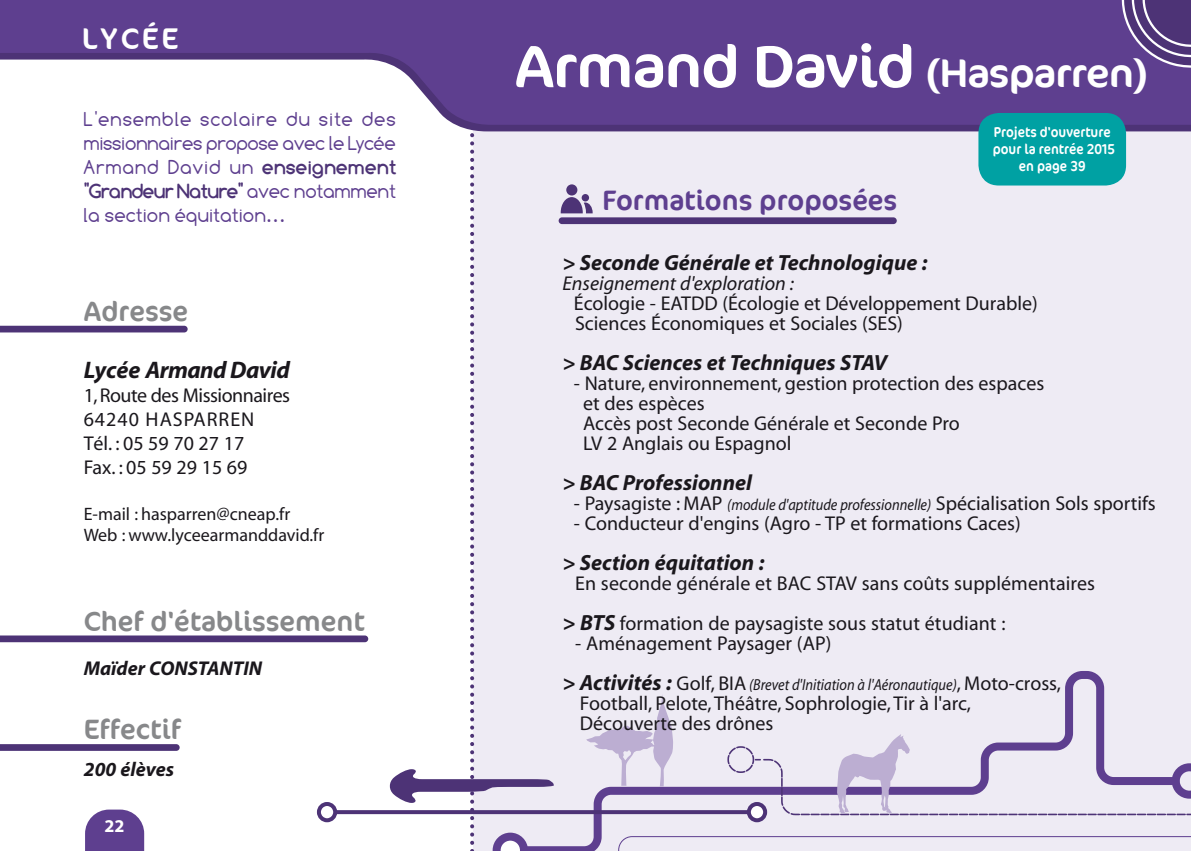
<style>
.page{position:relative;width:1191px;height:851px;background:#fff}
.page>*{position:absolute;margin:0;border:0;box-sizing:border-box;transform-origin:0 0}
.t1{font:60px "Cocon";letter-spacing:-.02em;color:#fff;scale:1.05 1}
.t2{font:30px "Cocon";letter-spacing:.1em;color:#fff}
.t3{font:28px "Cocon";color:#87888a}
.t4{font:28px "Cocon";color:#5e3f8f}
.t5{font:italic 700 24px "Myriad";letter-spacing:-.025em;color:#1a171c}
.t6{font:italic 700 22px "Myriad";color:#1a171c}
.t7{font:20px/20px "Myriad";color:#1a171c}
.t8{font:20px/24px "Comfortaa";color:#5e3f8f;text-align:justify}
.t9{font:italic 20px "Myriad";color:#1a171c}
.t10{font:italic 700 20px "Myriad";color:#1a171c}
.t11{font:18px/21.6px "Myriad";color:#1a171c}
.t12{font:700 18px "Myriad";color:#fff}
.t13{font:italic 16px "Myriad";color:#1a171c;scale:.9 1}
.t14{font:14.4px/17.2px "Cocon";color:#fff;text-align:center;scale:.9 1}
.s1{font-weight:700;color:#4d3376}
.s2{font-size:40px}
.s3{font-style:italic;font-size:16px}
.s4{font-weight:700;font-style:italic;font-size:22px}
.s5{font-weight:700;font-size:22px}
.s6{font-style:normal;font-size:20px}
</style>
<div class="page">
<div style="left:0;top:0;width:1191px;height:850px;background:#eeebf4"></div>
<div style="left:0;top:24px;width:472px;height:826px;background:#fff"></div>
<svg style="left:0;top:0;width:1191px;height:225px;fill:#5e3f8f"></svg>
<svg style="left:85px;top:809px;width:59px;height:41px;background:#70559c"></svg>
<svg style="left:0;top:326px;width:188px;height:6px"></svg>
<svg style="left:0;top:635px;width:368px;height:7px;background:#59417f"></svg>
<div style="left:558px;top:217px;width:338px;height:7px;background:#4d3376;border-radius:3px"></div>
<svg style="left:0;top:744px;width:180px;height:6px"></svg>
<svg style="left:561px;top:184px;width:31px;height:29px"></svg>
<svg style="left:1065px;top:671px;width:40px;height:63px"></svg>
<svg style="left:554px;top:786px;width:637px;height:64px"></svg>
<svg style="left:388px;top:135px;width:166px;height:716px"></svg>
<svg style="left:618px;top:836px;width:573px;height:14px"></svg>
<svg style="left:337px;top:810px;width:389px;height:4px;background:#52397a"></svg>
<svg style="left:319px;top:803px;width:16px;height:17px"></svg>
<div style="left:317px;top:801px;width:20px;height:21px;border:4px solid #4d3376;border-radius:50%"></div>
<div style="left:749px;top:803px;width:16px;height:17px;background:#fff;border-radius:50%"></div>
<div style="left:747px;top:801px;width:20px;height:21px;border:4px solid #4d3376;border-radius:50%"></div>
<svg style="left:726px;top:734px;width:465px;height:81px"></svg>
<svg style="left:586px;top:695px;width:87px;height:91px"></svg>
<svg style="left:1115px;top:0;width:76px;height:74px;background:#664d8d"></svg>
<div style="left:978px;top:113px;width:148px;height:72px;background:#00a1a3;border-radius:20px"></div>
<h2 class="t2" style="left:82px;top:21px;width:98px">LYCÉE</h2>
<p class="t8" style="left:84px;top:106px;width:314px">L'ensemble scolaire du site des missionnaires propose avec le Lycée Armand David un <span class="s1">enseignement "Grandeur Nature"</span> avec notamment la section équitation…</p>
<h3 class="t3" style="left:84px;top:295px;width:106px">Adresse</h3>
<p class="t5" style="left:84px;top:357px;width:208px">Lycée Armand David</p>
<p class="t7" style="left:84px;top:384px;width:208px;line-height:24px">1, Route des Missionnaires<br>64240 HASPARREN<br>Tél. : 05 59 70 27 17<br>Fax. : 05 59 29 15 69</p>
<p class="t11" style="left:84px;top:503px;width:242px">E-mail : hasparren@cneap.fr<br>Web : www.lyceearmanddavid.fr</p>
<h3 class="t3" style="left:84px;top:604px;width:282px">Chef d'établissement</h3>
<p class="t10" style="left:84px;top:658px;width:180px">Maïder CONSTANTIN</p>
<h3 class="t3" style="left:84px;top:713px;width:99px">Effectif</h3>
<p class="t10" style="left:84px;top:759px;width:92px">200 élèves</p>
<p class="t12" style="left:105px;top:816px;width:21px">22</p>
<h1 class="t1" style="left:515px;top:31px;width:604px">Armand David <span class="s2">(Hasparren)</span></h1>
<h3 class="t4" style="left:602px;top:184px;width:296px">Formations proposées</h3>
<p class="t14" style="left:992px;top:123px;width:137px">Projets d'ouverture pour la rentrée 2015 en page 39</p>
<p class="t6" style="left:562px;top:251px;width:366px">&gt; Seconde Générale et Technologique :</p>
<p class="t9" style="left:562px;top:273px;width:233px">Enseignement d'exploration :</p>
<p class="t7" style="left:574px;top:294px;width:465px">Écologie - EATDD (Écologie et Développement Durable)<br>Sciences Économiques et Sociales (SES)</p>
<p class="t6" style="left:562px;top:351px;width:326px">&gt; BAC Sciences et Techniques STAV</p>
<p class="t7" style="left:583px;top:374px;width:462px;text-indent:-9px">- Nature, environnement, gestion protection des espaces et des espèces<br>Accès post Seconde Générale et Seconde Pro<br>LV 2 Anglais ou Espagnol</p>
<p class="t6" style="left:562px;top:471px;width:191px">&gt; BAC Professionnel</p>
<p class="t7" style="left:574px;top:494px;width:583px">- Paysagiste : MAP <span class="s3">(module d'aptitude professionnelle)</span> Spécialisation Sols sportifs</p>
<p class="t7" style="left:574px;top:514px;width:448px">- Conducteur d'engins (Agro - TP et formations Caces)</p>
<p class="t6" style="left:562px;top:551px;width:203px">&gt; Section équitation :</p>
<p class="t7" style="left:562px;top:564px;width:534px;line-height:40px;text-indent:12px">En seconde générale et BAC STAV sans coûts supplémentaires <span class="s4">&gt; BTS</span> formation de paysagiste sous statut étudiant :</p>
<p class="t7" style="left:575px;top:634px;width:258px">- Aménagement Paysager (AP)</p>
<p class="t13" style="left:562px;top:676px;width:555px"><span class="s5">&gt; Activités :</span> <span class="s6">Golf, BIA</span> (Brevet d'Initiation à l'Aéronautique)<span class="s6">, Moto-cross,</span></p>
<p class="t7" style="left:580px;top:694px;width:392px">Football, Pelote, Théâtre, Sophrologie, Tir à l'arc,<br>Découverte des drônes</p>
</div>
